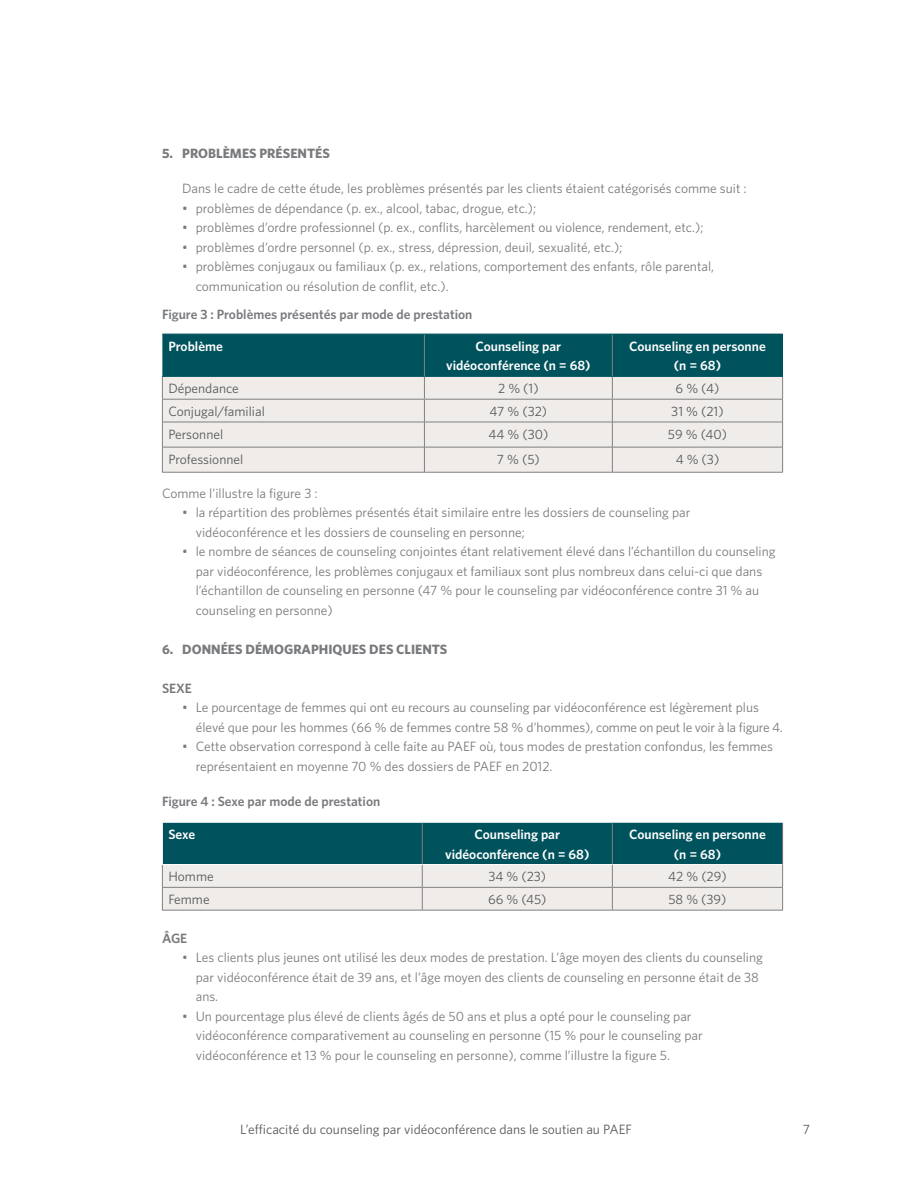
<style>
.page{position:relative;width:918px;height:1188px;background:#fff}
.page>*{position:absolute;margin:0;border:0;box-sizing:border-box;transform-origin:0 0}
.bullets{font:13.5px/19.5px "Whitney";color:#787a7d}
.MS_body_copy{font:13.5px "Whitney";color:#57585a}
.MS_body_copy-2{font:600 13.5px/19.5px "Whitney";color:#fff;text-align:center}
.numbers{font:13.5px "Whitney";color:#787a7d}
.Subheading{font:600 13.5px "Whitney";color:#787a7d}
.numbers-2{font:700 13.5px "Whitney";color:#787a7d}
</style>
<div class="page">
<svg style="left:162px;top:823px;width:621px;height:87px;background:#7ba0a4"></svg>
<hr style="left:162px;top:823px;width:1px;height:41px;background:#fff">
<hr style="left:162px;top:864px;width:260px;height:1px;background:#fff">
<hr style="left:422px;top:864px;width:190px;height:1px;background:#fff">
<hr style="left:612px;top:864px;width:170px;height:1px;background:#fff">
<hr style="left:162px;top:910px;width:260px;height:1px;background:#808083">
<hr style="left:422px;top:910px;width:190px;height:1px;background:#808083">
<hr style="left:612px;top:910px;width:171px;height:1px;background:#808083">
<div style="left:612px;top:334px;width:171px;height:42px;background:#00525d"></div>
<div style="left:613px;top:377px;width:169px;height:95px;background:#f0ece9"></div>
<hr style="left:612px;top:399px;width:171px;height:1px;background:#808083">
<hr style="left:612px;top:422px;width:171px;height:1px;background:#808083">
<svg style="left:162px;top:335px;width:451px;height:137px;background:#a4babc"></svg>
<hr style="left:424px;top:447px;width:188px;height:1px;background:#808083">
<hr style="left:612px;top:447px;width:171px;height:1px;background:#808083">
<svg style="left:782px;top:377px;width:1px;height:95px"></svg>
<hr style="left:162px;top:472px;width:262px;height:1px;background:#808083">
<hr style="left:424px;top:472px;width:188px;height:1px;background:#808083">
<hr style="left:612px;top:472px;width:171px;height:1px;background:#808083">
<hr style="left:162px;top:334px;width:262px;height:1px;background:#00525d">
<hr style="left:424px;top:334px;width:188px;height:1px;background:#00525d">
<hr style="left:162px;top:376px;width:262px;height:1px;background:#00525d">
<hr style="left:424px;top:376px;width:188px;height:1px;background:#00525d">
<hr style="left:612px;top:376px;width:171px;height:1px;background:#00525d">
<p class="numbers-2" style="left:162px;top:144px;width:170px">5. PROBLÈMES PRÉSENTÉS</p>
<p class="numbers" style="left:182px;top:180px;width:566px">Dans le cadre de cette étude, les problèmes présentés par les clients étaient catégorisés comme suit :</p>
<p class="bullets" style="left:182px;top:198px;width:356px">• problèmes de dépendance (p. ex., alcool, tabac, drogue, etc.);</p>
<p class="bullets" style="left:182px;top:218px;width:523px">• problèmes d’ordre professionnel (p. ex., conflits, harcèlement ou violence, rendement, etc.);</p>
<p class="bullets" style="left:182px;top:237px;width:442px">• problèmes d’ordre personnel (p. ex., stress, dépression, deuil, sexualité, etc.);</p>
<p class="bullets" style="left:196px;top:257px;width:520px;text-indent:-14px">• problèmes conjugaux ou familiaux (p. ex., relations, comportement des enfants, rôle parental, communication ou résolution de conflit, etc.).</p>
<p class="Subheading" style="left:162px;top:306px;width:312px">Figure 3 : Problèmes présentés par mode de prestation</p>
<p class="MS_body_copy-2" style="left:168px;top:336px;width:56px">Problème</p>
<p class="MS_body_copy-2" style="left:446px;top:336px;width:146px">Counseling par vidéoconférence (n = 68)</p>
<p class="MS_body_copy-2" style="left:629px;top:336px;width:138px">Counseling en personne (n = 68)</p>
<p class="MS_body_copy" style="left:168px;top:380px;width:72px">Dépendance</p>
<p class="MS_body_copy" style="left:498px;top:380px;width:42px">2 % (1)</p>
<p class="MS_body_copy" style="left:676px;top:380px;width:45px">6 % (4)</p>
<p class="MS_body_copy" style="left:168px;top:402px;width:98px">Conjugal/familial</p>
<p class="MS_body_copy" style="left:490px;top:402px;width:59px">47 % (32)</p>
<p class="MS_body_copy" style="left:671px;top:402px;width:54px">31 % (21)</p>
<p class="MS_body_copy" style="left:168px;top:425px;width:56px">Personnel</p>
<p class="MS_body_copy" style="left:488px;top:425px;width:61px">44 % (30)</p>
<p class="MS_body_copy" style="left:668px;top:425px;width:61px">59 % (40)</p>
<p class="MS_body_copy" style="left:168px;top:450px;width:76px">Professionnel</p>
<p class="MS_body_copy" style="left:497px;top:450px;width:44px">7 % (5)</p>
<p class="MS_body_copy" style="left:676px;top:450px;width:45px">4 % (3)</p>
<p class="bullets" style="left:162px;top:483px;width:157px">Comme l’illustre la figure 3 :</p>
<p class="bullets" style="left:196px;top:502px;width:496px;text-indent:-14px">• la répartition des problèmes présentés était similaire entre les dossiers de counseling par vidéoconférence et les dossiers de counseling en personne;</p>
<p class="bullets" style="left:196px;top:541px;width:581px;text-indent:-14px">• le nombre de séances de counseling conjointes étant relativement élevé dans l’échantillon du counseling par vidéoconférence, les problèmes conjugaux et familiaux sont plus nombreux dans celui-ci que dans l’échantillon de counseling en personne (47 % pour le counseling par vidéoconférence contre 31 % au counseling en personne)</p>
<p class="numbers-2" style="left:162px;top:640px;width:287px">6. DONNÉES DÉMOGRAPHIQUES DES CLIENTS</p>
<p class="Subheading" style="left:162px;top:679px;width:32px">SEXE</p>
<p class="bullets" style="left:196px;top:697px;width:589px;text-indent:-14px">• Le pourcentage de femmes qui ont eu recours au counseling par vidéoconférence est légèrement plus élevé que pour les hommes (66 % de femmes contre 58 % d’hommes), comme on peut le voir à la figure 4.</p>
<p class="bullets" style="left:196px;top:736px;width:579px;text-indent:-14px">• Cette observation correspond à celle faite au PAEF où, tous modes de prestation confondus, les femmes représentaient en moyenne 70 % des dossiers de PAEF en 2012.</p>
<p class="Subheading" style="left:162px;top:793px;width:220px">Figure 4 : Sexe par mode de prestation</p>
<p class="MS_body_copy-2" style="left:168px;top:824px;width:28px">Sexe</p>
<p class="MS_body_copy-2" style="left:445px;top:824px;width:146px">Counseling par vidéoconférence (n = 68)</p>
<p class="MS_body_copy-2" style="left:629px;top:824px;width:138px">Counseling en personne (n = 68)</p>
<p class="MS_body_copy" style="left:168px;top:868px;width:47px">Homme</p>
<p class="MS_body_copy" style="left:488px;top:868px;width:59px">34 % (23)</p>
<p class="MS_body_copy" style="left:668px;top:868px;width:60px">42 % (29)</p>
<p class="MS_body_copy" style="left:168px;top:890px;width:43px">Femme</p>
<p class="MS_body_copy" style="left:488px;top:890px;width:60px">66 % (45)</p>
<p class="MS_body_copy" style="left:668px;top:890px;width:60px">58 % (39)</p>
<p class="Subheading" style="left:162px;top:929px;width:27px">ÂGE</p>
<p class="bullets" style="left:196px;top:948px;width:569px;text-indent:-14px">• Les clients plus jeunes ont utilisé les deux modes de prestation. L’âge moyen des clients du counseling par vidéoconférence était de 39 ans, et l’âge moyen des clients de counseling en personne était de 38 ans.</p>
<p class="bullets" style="left:196px;top:1006px;width:509px;text-indent:-14px">• Un pourcentage plus élevé de clients âgés de 50 ans et plus a opté pour le counseling par vidéoconférence comparativement au counseling en personne (15 % pour le counseling par vidéoconférence et 13 % pour le counseling en personne), comme l’illustre la figure 5.</p>
<p class="MS_body_copy" style="left:240px;top:1120px;width:393px">L’efficacité du counseling par vidéoconférence dans le soutien au PAEF</p>
<p class="MS_body_copy" style="left:803px;top:1120px;width:9px">7</p>
</div>
